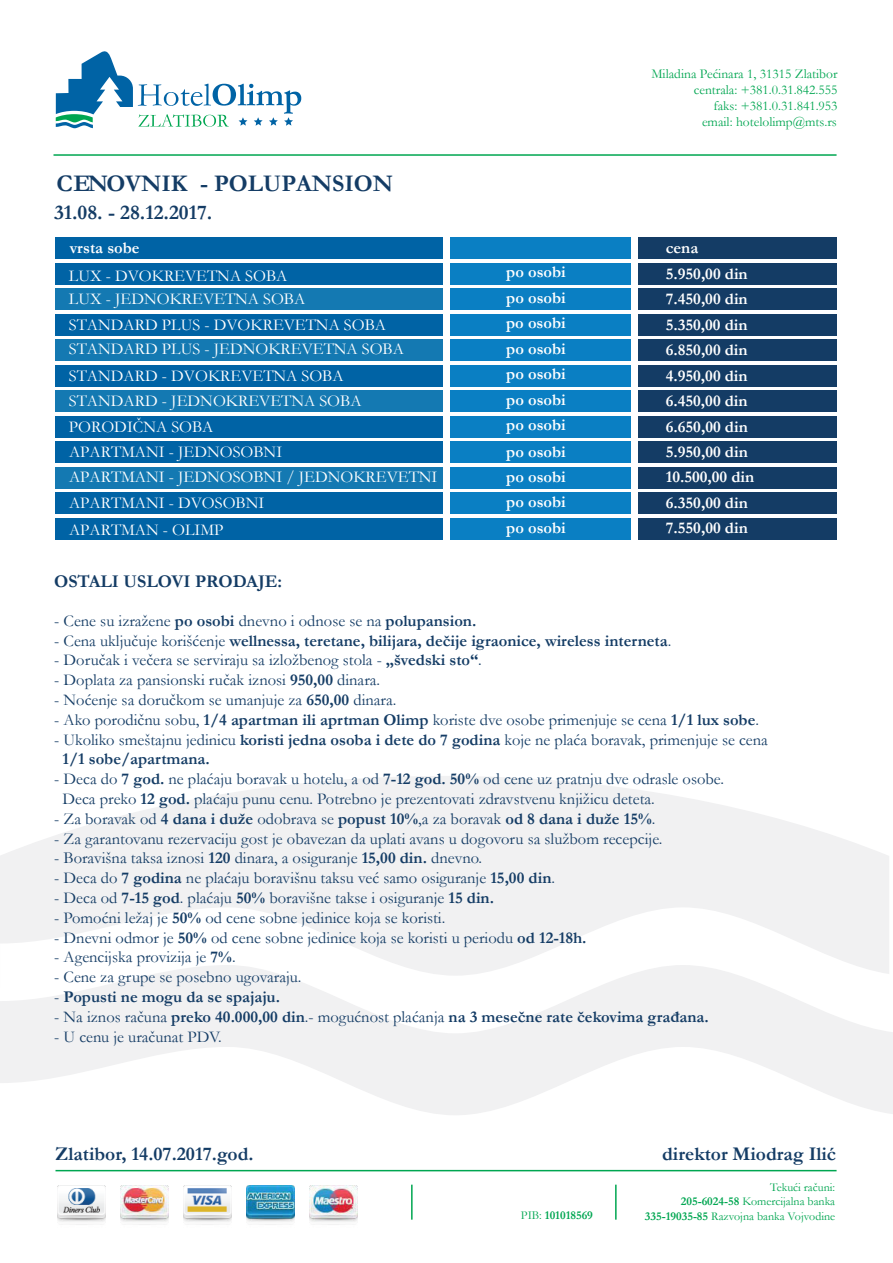
<style>
.page{position:relative;width:893px;height:1263px;background:#fff}
.page>*{position:absolute;margin:0;border:0;box-sizing:border-box;transform-origin:0 0}
.t1{font:700 24px "Garamond";color:#143c65}
.t2{font:700 21px "Garamond";color:#143c65}
.t3{font:700 19.5px "Garamond";color:#143c65}
.t4{font:700 18px "Garamond";color:#143c65}
.t5{font:16.5px/19.8px "Garamond";color:#143c65}
.t6{font:16.5px/25.7px "Garamond";color:#fff}
.t7{font:700 16.5px/25.5px "Garamond";color:#fff}
.t8{font:700 16.5px "Garamond";color:#143c65}
.t9{font:13.5px/16.2px "Garamond";color:#00a651;text-align:right}
.t10{font:12px/14.4px "Garamond";color:#00a651;text-align:right}
.t11{font:700 12px "Garamond";color:#00a651}
.s1{font-weight:700}
.s2{font-weight:400}
</style>
<div class="page">
<svg style="left:0;top:776px;width:889px;height:189px;fill:#f1f1f2"></svg>
<svg style="left:0;top:965px;width:893px;height:150px;fill:#f1f1f2"></svg>
<div style="left:56px;top:237px;width:387px;height:22px;background:#0063a5"></div>
<div style="left:451px;top:237px;width:180px;height:22px;background:#0a7fc3"></div>
<div style="left:451px;top:263px;width:180px;height:21px;background:#0a7fc3"></div>
<div style="left:451px;top:288px;width:180px;height:22px;background:#0a7fc3"></div>
<div style="left:451px;top:314px;width:180px;height:21px;background:#0a7fc3"></div>
<div style="left:451px;top:339px;width:180px;height:22px;background:#0a7fc3"></div>
<div style="left:451px;top:365px;width:180px;height:22px;background:#0a7fc3"></div>
<div style="left:638px;top:237px;width:198px;height:22px;background:#143c65"></div>
<div style="left:638px;top:263px;width:198px;height:21px;background:#143c65"></div>
<div style="left:638px;top:288px;width:198px;height:22px;background:#143c65"></div>
<div style="left:638px;top:314px;width:198px;height:21px;background:#143c65"></div>
<div style="left:638px;top:339px;width:198px;height:22px;background:#143c65"></div>
<div style="left:638px;top:365px;width:198px;height:22px;background:#143c65"></div>
<div style="left:56px;top:263px;width:387px;height:21px;background:#0063a5"></div>
<div style="left:56px;top:288px;width:387px;height:22px;background:#1479b2"></div>
<div style="left:56px;top:314px;width:387px;height:21px;background:#0063a5"></div>
<div style="left:56px;top:339px;width:387px;height:22px;background:#1479b2"></div>
<div style="left:56px;top:365px;width:387px;height:22px;background:#0063a5"></div>
<div style="left:451px;top:390px;width:180px;height:22px;background:#0a7fc3"></div>
<div style="left:638px;top:390px;width:198px;height:22px;background:#143c65"></div>
<div style="left:56px;top:390px;width:387px;height:22px;background:#1479b2"></div>
<div style="left:451px;top:416px;width:180px;height:22px;background:#0a7fc3"></div>
<div style="left:638px;top:416px;width:198px;height:22px;background:#143c65"></div>
<div style="left:56px;top:416px;width:387px;height:22px;background:#0063a5"></div>
<div style="left:451px;top:441px;width:180px;height:22px;background:#0a7fc3"></div>
<div style="left:638px;top:441px;width:198px;height:22px;background:#143c65"></div>
<div style="left:56px;top:441px;width:387px;height:22px;background:#0063a5"></div>
<div style="left:451px;top:467px;width:180px;height:22px;background:#0a7fc3"></div>
<div style="left:638px;top:467px;width:198px;height:22px;background:#143c65"></div>
<div style="left:56px;top:467px;width:387px;height:22px;background:#1479b2"></div>
<div style="left:451px;top:492px;width:180px;height:22px;background:#0a7fc3"></div>
<div style="left:638px;top:492px;width:198px;height:22px;background:#143c65"></div>
<div style="left:56px;top:492px;width:387px;height:22px;background:#0063a5"></div>
<div style="left:451px;top:518px;width:180px;height:22px;background:#0a7fc3"></div>
<div style="left:638px;top:518px;width:198px;height:22px;background:#143c65"></div>
<div style="left:56px;top:518px;width:387px;height:22px;background:#0063a5"></div>
<img style="left:247px;top:1185px;width:48px;height:40px">
<img style="left:120px;top:1185px;width:48px;height:40px">
<img style="left:183px;top:1185px;width:48px;height:40px">
<img style="left:57px;top:1185px;width:48px;height:40px">
<img style="left:310px;top:1185px;width:48px;height:40px">
<svg style="left:56px;top:51px;width:245px;height:77px"></svg>
<hr style="left:53px;top:154px;width:783px;height:2px;background:#00a651">
<hr style="left:55px;top:1170px;width:781px;height:1px;background:#00a651">
<hr style="left:411px;top:1185px;width:2px;height:35px;background:#00a651">
<hr style="left:615px;top:1185px;width:2px;height:35px;background:#00a651">
<p class="t9" style="left:651px;top:65px;width:188px">Miladina Pećinara 1, 31315 Zlatibor centrala: +381.0.31.842.555<br>faks: +381.0.31.841.953<br>email: hotelolimp@mts.rs</p>
<h1 class="t1" style="left:56px;top:167px;width:338px">CENOVNIK - POLUPANSION</h1>
<p class="t2" style="left:54px;top:198px;width:160px">31.08. - 28.12.2017.</p>
<p class="t7" style="left:70px;top:235px;width:71px">vrsta sobe</p>
<p class="t7" style="left:666px;top:235px;width:34px">cena</p>
<p class="t7" style="left:506px;top:259px;width:61px">po osobi po osobi</p>
<p class="t7" style="left:506px;top:336px;width:61px;text-align:justify">po osobi po osobi po osobi</p>
<p class="t7" style="left:666px;top:261px;width:83px">5.950,00 din<br>7.450,00 din</p>
<p class="t7" style="left:666px;top:337px;width:83px;text-align:justify">6.850,00 din 4.950,00 din 6.450,00 din</p>
<p class="t6" style="left:69px;top:262px;width:220px">LUX - DVOKREVETNA SOBA</p>
<p class="t6" style="left:69px;top:312px;width:336px;line-height:24px">STANDARD PLUS - DVOKREVETNA SOBA<br>STANDARD PLUS - JEDNOKREVETNA SOBA</p>
<p class="t6" style="left:69px;top:363px;width:294px">STANDARD - DVOKREVETNA SOBA<br>STANDARD - JEDNOKREVETNA SOBA</p>
<p class="t6" style="left:69px;top:439px;width:370px">APARTMANI - JEDNOSOBNI<br>APARTMANI - JEDNOSOBNI / JEDNOKREVETNI<br>APARTMANI - DVOSOBNI</p>
<p class="t6" style="left:69px;top:286px;width:238px">LUX - JEDNOKREVETNA SOBA</p>
<p class="t7" style="left:506px;top:310px;width:61px">po osobi</p>
<p class="t7" style="left:666px;top:312px;width:83px">5.350,00 din</p>
<p class="t6" style="left:69px;top:413px;width:146px">PORODIČNA SOBA</p>
<p class="t7" style="left:506px;top:412px;width:61px;line-height:26.7px">po osobi po osobi</p>
<p class="t7" style="left:506px;top:465px;width:61px;line-height:24.8px">po osobi po osobi</p>
<p class="t7" style="left:506px;top:516px;width:61px">po osobi</p>
<p class="t7" style="left:666px;top:414px;width:90px">6.650,00 din<br>5.950,00 din<br>10.500,00 din<br>6.350,00 din</p>
<p class="t6" style="left:69px;top:516px;width:156px">APARTMAN - OLIMP</p>
<p class="t7" style="left:666px;top:516px;width:83px">7.550,00 din</p>
<p class="t4" style="left:54px;top:569px;width:229px">OSTALI USLOVI PRODAJE:</p>
<p class="t5" style="left:54px;top:610px;width:424px">- Cene su izražene <span class="s1">po osobi</span> dnevno i odnose se na <span class="s1">polupansion.</span></p>
<p class="t8" style="left:54px;top:629px;width:619px"><span class="s2">- Cena uključuje korišćenje</span> wellnessa, teretane, bilijara, dečije igraonice, wireless interneta<span class="s2">.</span></p>
<p class="t5" style="left:54px;top:650px;width:429px">- Doručak i večera se serviraju sa izložbenog stola - <span class="s1">„švedski sto“</span>.</p>
<p class="t5" style="left:54px;top:670px;width:327px">- Doplata za pansionski ručak iznosi <span class="s1">950,00</span> dinara.</p>
<p class="t5" style="left:54px;top:689px;width:344px">- Noćenje sa doručkom se umanjuje za <span class="s1">650,00</span> dinara.</p>
<p class="t5" style="left:54px;top:709px;width:706px">- Ako porodičnu sobu, <span class="s1">1/4 apartman ili aprtman Olimp</span> koriste dve osobe primenjuje se cena <span class="s1">1/1 lux sobe</span>.</p>
<p class="t5" style="left:62px;top:729px;width:707px;text-indent:-8px">- Ukoliko smeštajnu jedinicu <span class="s1">koristi jedna osoba i dete do 7 godina</span> koje ne plaća boravak, primenjuje se cena<br><span class="s1">1/1 sobe/apartmana.</span></p>
<p class="t5" style="left:62px;top:769px;width:663px;text-indent:-8px">- Deca do <span class="s1">7 god.</span> ne plaćaju boravak u hotelu, a od <span class="s1">7-12 god. 50%</span> od cene uz pratnju dve odrasle osobe.<br>Deca preko <span class="s1">12 god.</span> plaćaju punu cenu. Potrebno je prezentovati zdravstvenu knjižicu deteta.</p>
<p class="t5" style="left:54px;top:808px;width:603px">- Za boravak od <span class="s1">4 dana i duže</span> odobrava se <span class="s1">popust 10%</span>,a za boravak <span class="s1">od 8 dana i duže 15%</span>.</p>
<p class="t5" style="left:54px;top:828px;width:610px">- Za garantovanu rezervaciju gost je obavezan da uplati avans u dogovoru sa službom recepcije.</p>
<p class="t5" style="left:54px;top:848px;width:429px">- Boravišna taksa iznosi <span class="s1">120</span> dinara, a osiguranje <span class="s1">15,00 din.</span> dnevno.</p>
<p class="t5" style="left:54px;top:868px;width:502px">- Deca do <span class="s1">7 godina</span> ne plaćaju boravišnu taksu već samo osiguranje <span class="s1">15,00 din</span>.</p>
<p class="t5" style="left:54px;top:887px;width:441px">- Deca od <span class="s1">7-15 god</span>. plaćaju <span class="s1">50%</span> boravišne takse i osiguranje <span class="s1">15 din.</span></p>
<p class="t5" style="left:54px;top:907px;width:393px">- Pomoćni ležaj je <span class="s1">50%</span> od cene sobne jedinice koja se koristi.</p>
<p class="t5" style="left:54px;top:927px;width:534px">- Dnevni odmor je <span class="s1">50%</span> od cene sobne jedinice koja se koristi u periodu <span class="s1">od 12-18h.</span></p>
<p class="t5" style="left:54px;top:947px;width:183px">- Agencijska provizija je <span class="s1">7%</span>.</p>
<p class="t5" style="left:54px;top:967px;width:249px">- Cene za grupe se posebno ugovaraju.</p>
<p class="t8" style="left:54px;top:985px;width:227px"><span class="s2">-</span> Popusti ne mogu da se spajaju.</p>
<p class="t8" style="left:54px;top:1005px;width:656px"><span class="s2">- Na iznos računa</span> preko 40.000,00 din<span class="s2">.- mogućnost plaćanja</span> na 3 mesečne rate čekovima građana.</p>
<p class="t5" style="left:54px;top:1026px;width:169px">- U cenu je uračunat PDV.</p>
<p class="t3" style="left:56px;top:1140px;width:200px">Zlatibor, 14.07.2017.god.</p>
<p class="t3" style="left:662px;top:1140px;width:175px">direktor Miodrag Ilić</p>
<p class="t10" style="left:681px;top:1179px;width:156px">Tekući računi:<br><span class="s1">205-6024-58</span> Komercijalna banka</p>
<p class="t11" style="left:521px;top:1207px;width:74px"><span class="s2">PIB:</span> 101018569</p>
<p class="t10" style="left:645px;top:1208px;width:192px"><span class="s1">335-19035-85</span> Razvojna banka Vojvodine</p>
</div>
